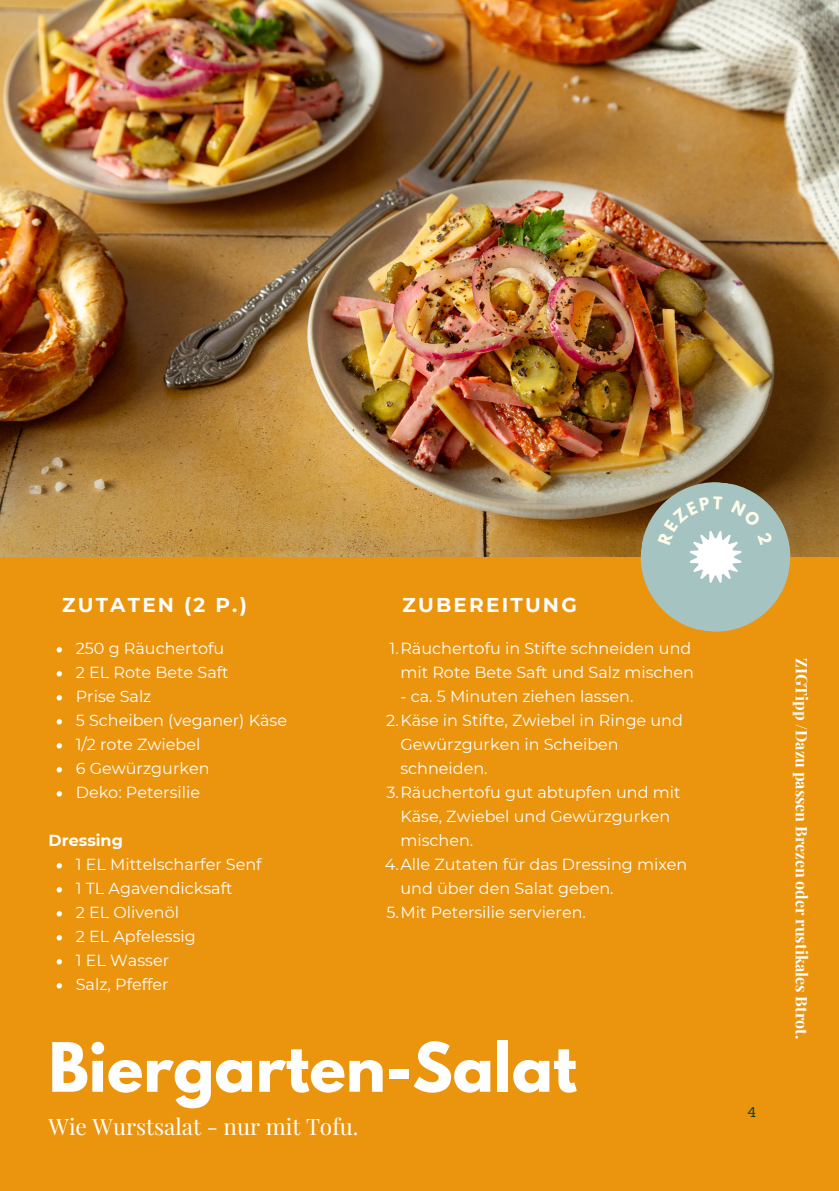
<style>
.page{position:relative;width:839px;height:1191px;background:#fff}
.page>*{position:absolute;margin:0;border:0;box-sizing:border-box;transform-origin:0 0}
.t1{font:700 60.2px "League Spartan";color:#fff}
.t2{font:22.6px "Playfair Display";color:#fff}
.t3{font:700 20px "Montserrat";letter-spacing:.11em;color:#fff}
.t4{font:16px/24px "Montserrat";color:#fff;text-align:right}
.t5{font:700 16px "Playfair Display";color:#fff}
.t6{font:700 16px "Montserrat";color:#fff}
.t7{font:14px "Sanchez";color:#183b23}
</style>
<div class="page">
<div style="left:0;top:0;width:838px;height:1191px;background:#eb940e"></div>
<img style="left:0;top:0;width:838px;height:556px">
<svg style="left:57px;top:647px;width:5px;height:5px"></svg>
<svg style="left:57px;top:671px;width:5px;height:5px"></svg>
<svg style="left:57px;top:695px;width:5px;height:5px"></svg>
<svg style="left:57px;top:719px;width:5px;height:5px"></svg>
<svg style="left:57px;top:743px;width:5px;height:5px"></svg>
<svg style="left:57px;top:767px;width:5px;height:5px"></svg>
<svg style="left:57px;top:791px;width:5px;height:5px"></svg>
<svg style="left:57px;top:863px;width:5px;height:6px"></svg>
<svg style="left:57px;top:887px;width:5px;height:6px"></svg>
<svg style="left:57px;top:911px;width:5px;height:6px"></svg>
<svg style="left:57px;top:935px;width:5px;height:6px"></svg>
<svg style="left:57px;top:959px;width:5px;height:6px"></svg>
<svg style="left:57px;top:983px;width:5px;height:6px"></svg>
<svg style="left:636px;top:478px;width:158px;height:154px;background:#acb097"></svg>
<p class="t3" style="left:62px;top:593px;width:186px">ZUTATEN (2 P.)</p>
<p class="t3" style="left:402px;top:593px;width:176px">ZUBEREITUNG</p>
<p class="t4" style="left:389px;top:636px;width:306px">1.Räuchertofu in Stifte schneiden und mit Rote Bete Saft und Salz mischen</p>
<p class="t4" style="left:400px;top:684px;width:234px">- ca. 5 Minuten ziehen lassen.</p>
<p class="t4" style="left:386px;top:708px;width:298px">2.Käse in Stifte, Zwiebel in Ringe und</p>
<p class="t4" style="left:400px;top:732px;width:220px">Gewürzgurken in Scheiben</p>
<p class="t4" style="left:400px;top:756px;width:89px">schneiden.</p>
<p class="t4" style="left:386px;top:780px;width:295px">3.Räuchertofu gut abtupfen und mit</p>
<p class="t4" style="left:400px;top:804px;width:271px">Käse, Zwiebel und Gewürzgurken</p>
<p class="t4" style="left:400px;top:828px;width:74px">mischen.</p>
<p class="t4" style="left:385px;top:852px;width:304px">4.Alle Zutaten für das Dressing mixen</p>
<p class="t4" style="left:400px;top:876px;width:215px">und über den Salat geben.</p>
<p class="t4" style="left:386px;top:900px;width:201px">5.Mit Petersilie servieren.</p>
<p class="t4" style="left:76px;top:636px;width:150px">250 g Räuchertofu</p>
<p class="t4" style="left:76px;top:660px;width:154px">2 EL Rote Bete Saft</p>
<p class="t4" style="left:76px;top:684px;width:77px">Prise Salz</p>
<p class="t4" style="left:76px;top:708px;width:213px">5 Scheiben (veganer) Käse</p>
<p class="t4" style="left:76px;top:732px;width:126px">1/2 rote Zwiebel</p>
<p class="t4" style="left:76px;top:756px;width:135px">6 Gewürzgurken</p>
<p class="t4" style="left:76px;top:780px;width:126px">Deko: Petersilie</p>
<p class="t6" style="left:49px;top:830px;width:76px">Dressing</p>
<p class="t4" style="left:76px;top:852px;width:187px">1 EL Mittelscharfer Senf</p>
<p class="t4" style="left:76px;top:876px;width:158px">1 TL Agavendicksaft</p>
<h1 class="t4" style="left:76px;top:900px;width:105px">2 EL Olivenöl</h1>
<p class="t4" style="left:76px;top:924px;width:121px">2 EL Apfelessig</p>
<h2 class="t4" style="left:76px;top:948px;width:95px">1 EL Wasser</h2>
<h5 class="t4" style="left:76px;top:972px;width:94px">Salz, Pfeffer</h5>
<h1 class="t1" style="left:49px;top:1038px;width:529px">Biergarten-Salat</h1>
<h2 class="t2" style="left:49px;top:1111px;width:311px">Wie Wurstsalat - nur mit Tofu.</h2>
<h4 class="t7" style="left:747px;top:1103px;width:10px">4</h4>
<p class="t5" style="left:813px;top:658px;width:383px;rotate:90deg">ZIGTipp /Dazu passen Brezen oder rustikales Btrot.</p>
</div>
